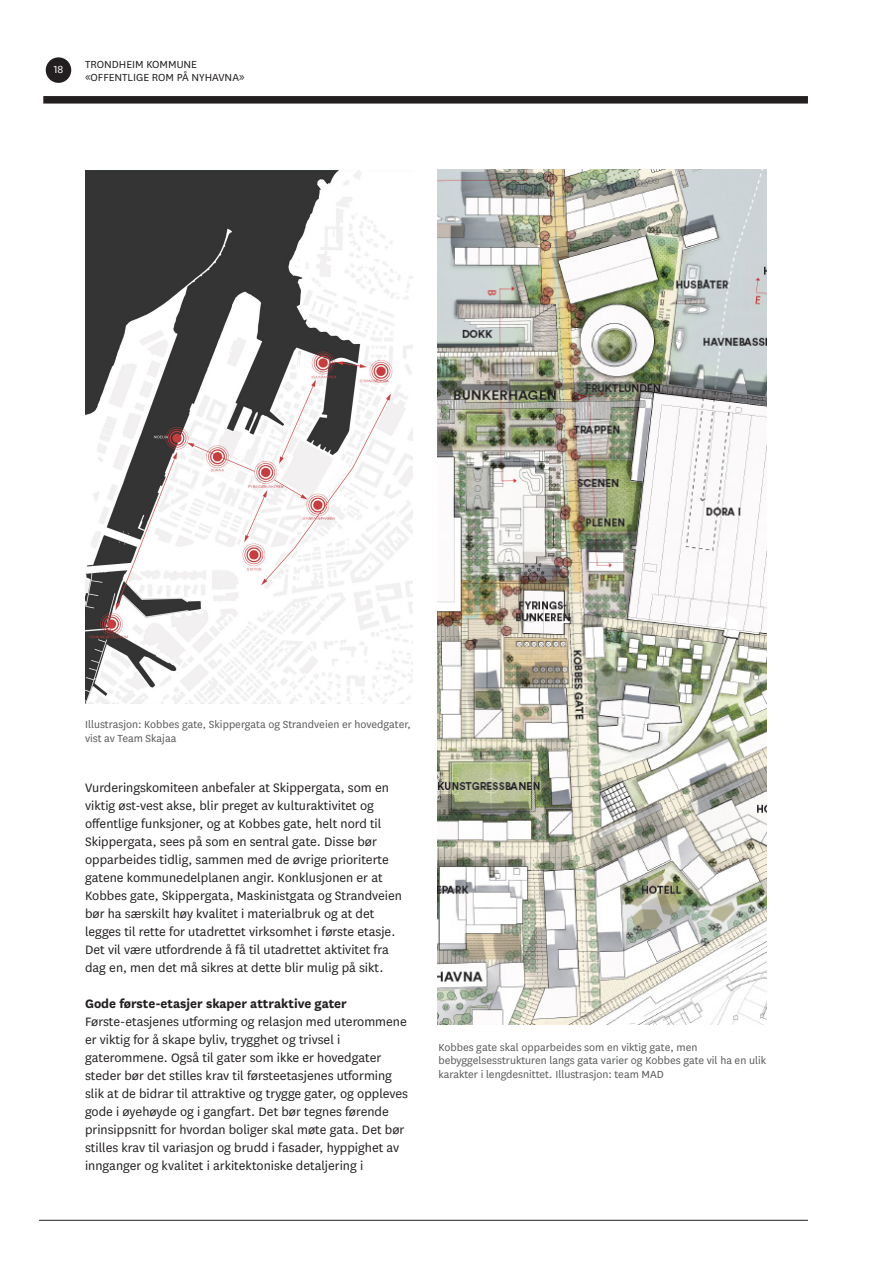
<style>
.page{position:relative;width:893px;height:1263px;background:#fff}
.page>*{position:absolute;margin:0;border:0;box-sizing:border-box;transform-origin:0 0}
.brød{font:14.25px/18px "National";color:#231f20}
.brød-2{font:700 14.25px "National";color:#231f20}
.bildetekst{font:12px/13.5px "National";color:#57585a}
.t1{font:12px/13.5px "National";color:#231f20}
.t2{font:12px "National";color:#fff}
</style>
<div class="page">
<div style="left:46px;top:57px;width:25px;height:26px;background:#231f20;border-radius:50%"></div>
<hr style="left:39px;top:1220px;width:769px;height:1px;background:#231f20">
<div style="left:43px;top:96px;width:765px;height:8px;background:#231f20"></div>
<img style="left:85px;top:171px;width:328px;height:533px">
<img style="left:437px;top:170px;width:329px;height:855px">
<p class="t2" style="left:54px;top:62px;width:11px">18</p>
<p class="t1" style="left:85px;top:57px;width:161px">TRONDHEIM KOMMUNE «OFFENTLIGE ROM PÅ NYHAVNA»</p>
<p class="bildetekst" style="left:85px;top:717px;width:327px">Illustrasjon: Kobbes gate, Skippergata og Strandveien er hovedgater, vist av Team Skajaa</p>
<p class="brød" style="left:85px;top:778px;width:319px">Vurderingskomiteen anbefaler at Skippergata, som en viktig øst-vest akse, blir preget av kulturaktivitet og offentlige funksjoner, og at Kobbes gate, helt nord til Skippergata, sees på som en sentral gate. Disse bør opparbeides tidlig, sammen med de øvrige prioriterte gatene kommunedelplanen angir. Konklusjonen er at Kobbes gate, Skippergata, Maskinistgata og Strandveien bør ha særskilt høy kvalitet i materialbruk og at det legges til rette for utadrettet virksomhet i første etasje.<br>Det vil være utfordrende å få til utadrettet aktivitet fra dag en, men det må sikres at dette blir mulig på sikt.</p>
<p class="brød-2" style="left:85px;top:994px;width:263px">Gode første-etasjer skaper attraktive gater</p>
<p class="brød" style="left:85px;top:1012px;width:325px">Første-etasjenes utforming og relasjon med uterommene er viktig for å skape byliv, trygghet og trivsel i gaterommene. Også til gater som ikke er hovedgater steder bør det stilles krav til førsteetasjenes utforming slik at de bidrar til attraktive og trygge gater, og oppleves gode i øyehøyde og i gangfart. Det bør tegnes førende prinsippsnitt for hvordan boliger skal møte gata. Det bør stilles krav til variasjon og brudd i fasader, hyppighet av innganger og kvalitet i arkitektoniske detaljering i</p>
<p class="bildetekst" style="left:438px;top:1040px;width:329px">Kobbes gate skal opparbeides som en viktig gate, men bebyggelsesstrukturen langs gata varier og Kobbes gate vil ha en ulik karakter i lengdesnittet. Illustrasjon: team MAD</p>
</div>
